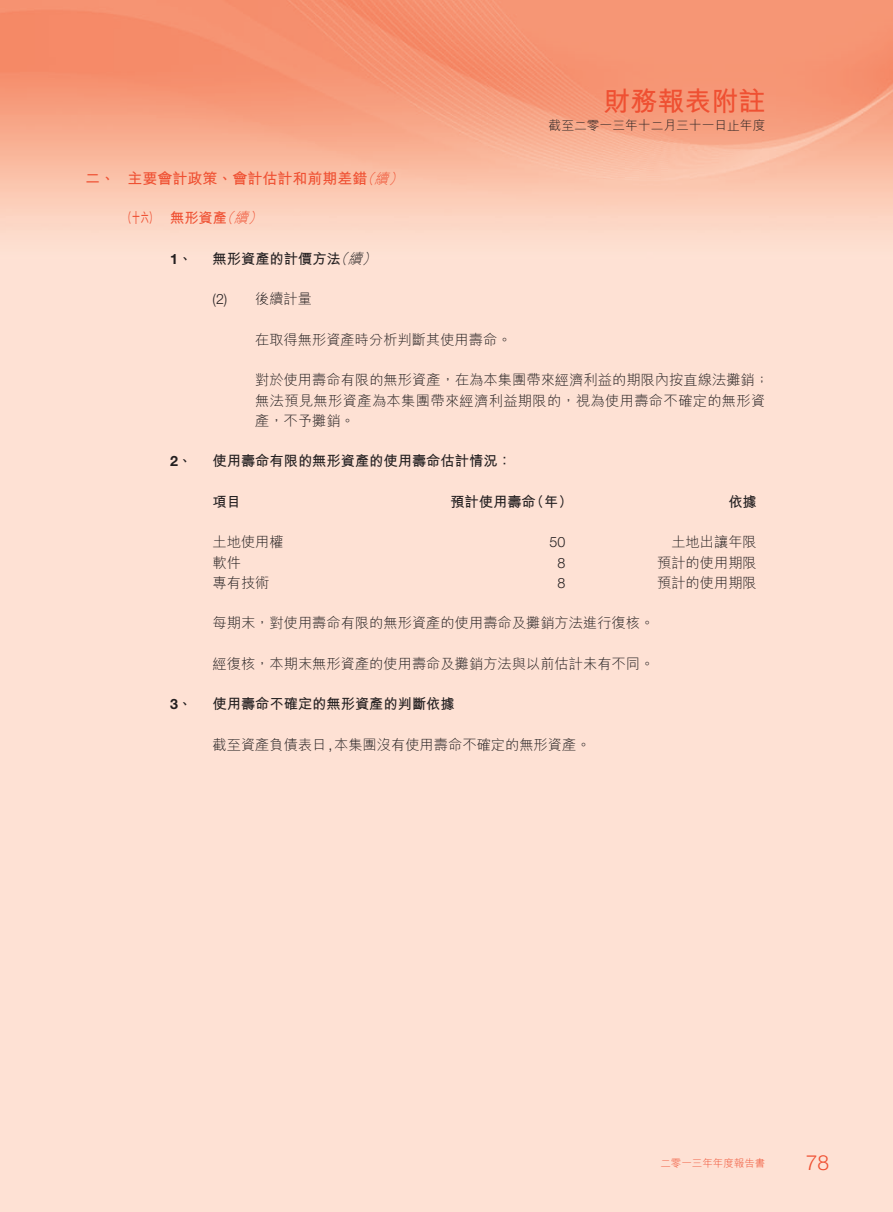
<style>
.page{position:relative;width:893px;height:1212px;background:#fff}
.page>*{position:absolute;margin:0;border:0;box-sizing:border-box;transform-origin:0 0}
.t1{font:700 27px "M Hei HK";color:#ef5032}
.t2{font:300 21px "Helvetica Neue LT Std";color:#ef5032}
.t3{font:700 15px "M Hei HK";color:#ef5032}
.t4{font:300 14.25px/20.2px "M Hei HK";color:#231f20}
.t5{font:700 14.25px "M Hei HK";color:#231f20}
.t6{font:300 14.25px "Helvetica Neue LT Std";color:#231f20}
.t7{font:italic 300 14.25px "M Hei HK";color:#ef5032}
.t8{font:700 14.25px "M Hei HK";color:#ef5032}
.t9{font:700 14.25px "M Hei HK";color:#ef5032;scale:.6 1}
.t10{font:italic 300 14.25px "M Hei HK";color:#231f20}
.t11{font:300 12.75px "M Hei HK";color:#231f20}
.t12{font:300 10.5px "M Hei HK";color:#ef5032}
.s1{font-weight:300;font-style:italic;font-size:14.25px}
.s2{font-family:"Helvetica Neue LT Std"}
</style>
<div class="page">
<img style="left:1px;top:0;width:892px;height:1212px">
<img style="left:0;top:0;width:1px;height:1212px">
<p class="t3" style="left:85px;top:167px;width:31px">二、</p>
<h1 class="t1" style="left:603px;top:81px;width:163px">財務報表附註</h1>
<p class="t3" style="left:128px;top:167px;width:267px">主要會計政策、會計估計和前期差錯<span class="s1">續</span></p>
<p class="t7" style="left:360px;top:168px;width:21px">（</p>
<p class="t7" style="left:388px;top:168px;width:21px">(</p>
<p class="t9" style="left:123px;top:208px;width:58px">（十六）</p>
<p class="t7" style="left:234px;top:208px;width:21px">續</p>
<p class="t7" style="left:220px;top:208px;width:21px">（</p>
<p class="t7" style="left:248px;top:208px;width:21px">(</p>
<p class="t8" style="left:170px;top:208px;width:58px">無形資產</p>
<p class="t5" style="left:170px;top:248px;width:24px">、<span class="s2">1</span></p>
<p class="t10" style="left:348px;top:249px;width:21px">續</p>
<p class="t10" style="left:333px;top:249px;width:21px">（</p>
<p class="t10" style="left:362px;top:249px;width:21px">(</p>
<p class="t5" style="left:213px;top:248px;width:130px">無形資產的計價方法</p>
<p class="t6" style="left:213px;top:291px;width:16px">)2(</p>
<p class="t4" style="left:255px;top:288px;width:59px">後續計量</p>
<p class="t11" style="left:549px;top:117px;width:218px">截至二零一三年十二月三十一日止年度</p>
<p class="t5" style="left:170px;top:451px;width:24px">、<span class="s2">2</span></p>
<p class="t5" style="left:170px;top:694px;width:24px">、<span class="s2">3</span></p>
<p class="t4" style="left:255px;top:329px;width:258px">在取得無形資產時分析判斷其使用壽命。</p>
<p class="t4" style="left:255px;top:369px;width:515px">對於使用壽命有限的無形資產，在為本集團帶來經濟利益的期限內按直線法攤銷;無法預見無形資產為本集團帶來經濟利益期限的，視為使用壽命不確定的無形資產，不予攤銷。</p>
<p class="t5" style="left:213px;top:451px;width:301px">使用壽命有限的無形資產的使用壽命估計情況：</p>
<p class="t5" style="left:213px;top:491px;width:30px">項目</p>
<p class="t5" style="left:450px;top:491px;width:87px">預計使用壽命</p>
<p class="t5" style="left:530px;top:491px;width:44px">（年）</p>
<p class="t5" style="left:728px;top:491px;width:30px">依據</p>
<p class="t4" style="left:213px;top:531px;width:73px">土地使用權</p>
<p class="t6" style="left:550px;top:534px;width:17px">50</p>
<p class="t4" style="left:671px;top:531px;width:87px">土地出讓年限</p>
<p class="t4" style="left:213px;top:552px;width:30px">軟件</p>
<p class="t6" style="left:558px;top:554px;width:9px">8</p>
<p class="t4" style="left:657px;top:552px;width:101px">預計的使用期限</p>
<p class="t4" style="left:213px;top:572px;width:58px">專有技術</p>
<p class="t4" style="left:213px;top:612px;width:443px">每期末，對使用壽命有限的無形資產的使用壽命及攤銷方法進行復核。</p>
<p class="t4" style="left:213px;top:653px;width:443px">經復核，本期末無形資產的使用壽命及攤銷方法與以前估計未有不同。</p>
<p class="t5" style="left:213px;top:694px;width:244px">使用壽命不確定的無形資產的判斷依據</p>
<p class="t6" style="left:558px;top:574px;width:9px">8</p>
<p class="t4" style="left:657px;top:572px;width:101px">預計的使用期限</p>
<p class="t4" style="left:213px;top:734px;width:380px">截至資產負債表日<span class="s2">,</span>本集團沒有使用壽命不確定的無形資產。</p>
<p class="t12" style="left:660px;top:1155px;width:106px">二零一三年年度報告書</p>
<h2 class="t2" style="left:806px;top:1150px;width:25px">78</h2>
</div>
